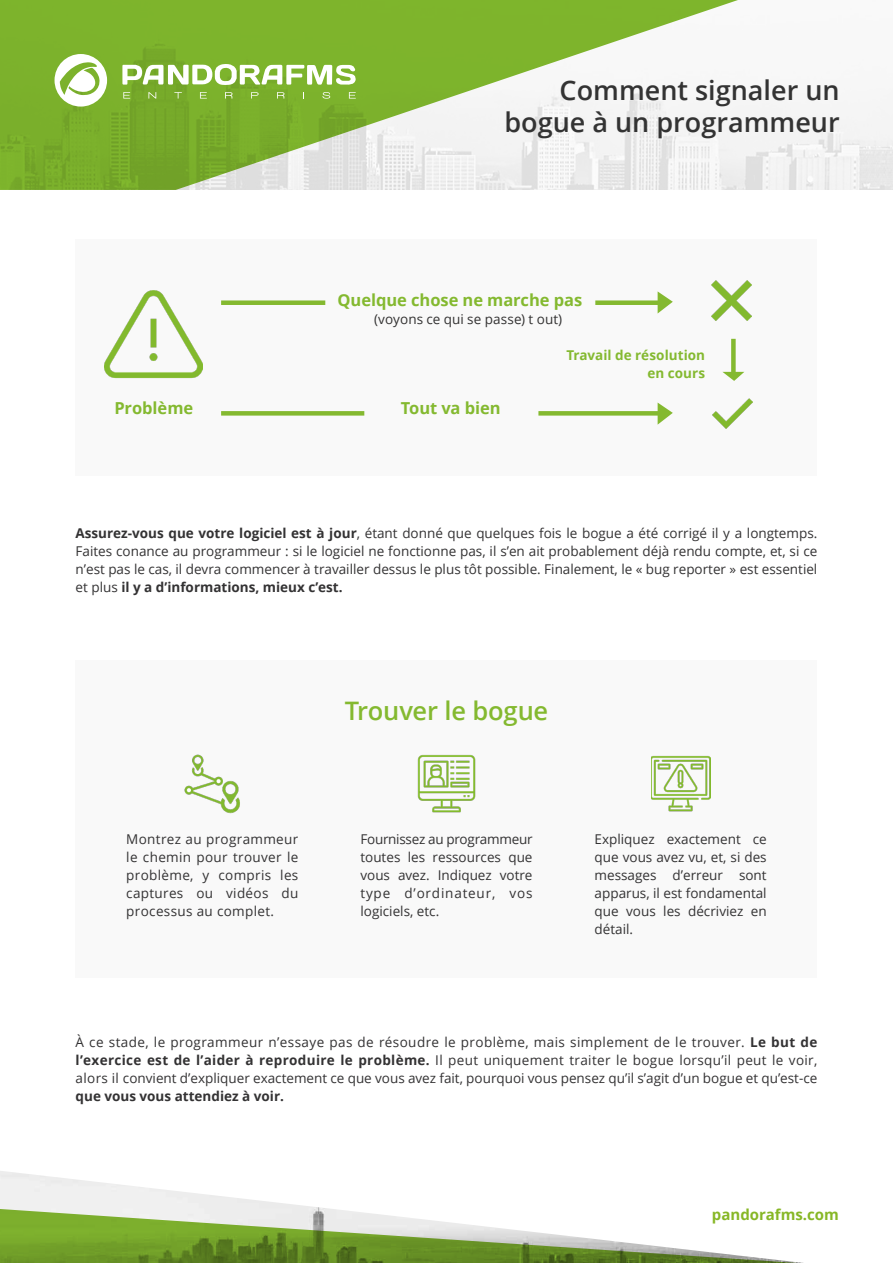
<style>
.page{position:relative;width:893px;height:1263px;background:#fff}
.page>*{position:absolute;margin:0;border:0;box-sizing:border-box;transform-origin:0 0}
.t1{font:600 27px/31.5px "Open Sans";color:#333;text-align:right}
.t2{font:600 25.5px "Open Sans";letter-spacing:-.01em;color:#84b930}
.t3{font:700 16.5px "Open Sans";letter-spacing:-.005em;color:#84b930}
.t4{font:700 15px "Open Sans";color:#87b726}
.t5{font:13.5px/18px "Open Sans";color:#333233;text-align:justify}
.t6{font:700 13.5px/18px "Open Sans";letter-spacing:.005em;color:#84b930;text-align:right}
.t7{font:700 13.5px "Open Sans";color:#333233}
.t8{font:13.5px "Open Sans";letter-spacing:.005em;color:#333232}
.s1{font-weight:700}
</style>
<div class="page">
<img style="left:0;top:1171px;width:803px;height:92px">
<div style="left:76px;top:239px;width:741px;height:237px;background:#f9f9f9"></div>
<div style="left:76px;top:660px;width:741px;height:318px;background:#f9f9f9"></div>
<svg style="left:0;top:0;width:893px;height:190px"></svg>
<svg style="left:55px;top:54px;width:52px;height:53px"></svg>
<svg style="left:122px;top:63px;width:234px;height:22px"></svg>
<svg style="left:123px;top:92px;width:7px;height:7px"></svg>
<svg style="left:148px;top:92px;width:8px;height:7px"></svg>
<svg style="left:174px;top:92px;width:8px;height:7px"></svg>
<svg style="left:200px;top:92px;width:7px;height:7px"></svg>
<svg style="left:225px;top:92px;width:7px;height:7px"></svg>
<svg style="left:251px;top:92px;width:8px;height:7px"></svg>
<svg style="left:277px;top:92px;width:7px;height:7px"></svg>
<svg style="left:322px;top:92px;width:8px;height:7px"></svg>
<svg style="left:349px;top:92px;width:7px;height:7px"></svg>
<img style="left:105px;top:290px;width:98px;height:89px">
<img style="left:711px;top:280px;width:40px;height:41px">
<img style="left:713px;top:398px;width:40px;height:31px">
<div style="left:221px;top:300px;width:104px;height:5px;background:#84b930"></div>
<div style="left:221px;top:411px;width:143px;height:5px;background:#84b930"></div>
<div style="left:595px;top:300px;width:64px;height:5px;background:#84b930"></div>
<div style="left:538px;top:411px;width:121px;height:5px;background:#84b930"></div>
<div style="left:731px;top:339px;width:5px;height:34px;background:#84b930"></div>
<svg style="left:658px;top:291px;width:15px;height:22px"></svg>
<svg style="left:722px;top:372px;width:22px;height:9px"></svg>
<svg style="left:658px;top:403px;width:15px;height:22px"></svg>
<img style="left:184px;top:754px;width:56px;height:59px">
<img style="left:417px;top:754px;width:59px;height:59px">
<img style="left:651px;top:756px;width:59px;height:56px">
<h1 class="t1" style="left:504px;top:74px;width:337px">Comment signaler un bogue à un programmeur</h1>
<p class="t3" style="left:337px;top:288px;width:246px">Quelque chose ne marche pas</p>
<p class="t8" style="left:374px;top:310px;width:190px">(voyons ce qui se passe) t out)</p>
<p class="t3" style="left:114px;top:396px;width:80px">Problème</p>
<p class="t3" style="left:401px;top:396px;width:101px">Tout va bien</p>
<p class="t6" style="left:566px;top:346px;width:140px">Travail de résolution en cours</p>
<p class="t5" style="left:76px;top:524px;width:743px"><span class="s1">Assurez-vous que votre logiciel est à jour</span>, étant donné que quelques fois le bogue a été corrigé il y a longtemps.<br>Faites conance au programmeur : si le logiciel ne fonctionne pas, il s’en ait probablement déjà rendu compte, et, si ce n’est pas le cas, il devra commencer à travailler dessus le plus tôt possible. Finalement, le « bug reporter » est essentiel et plus <span class="s1">il y a d’informations, mieux c’est.</span></p>
<h2 class="t2" style="left:345px;top:693px;width:205px">Trouver le bogue</h2>
<p class="t5" style="left:126px;top:830px;width:174px">Montrez au programmeur le chemin pour trouver le problème, y compris les captures ou vidéos du processus au complet.</p>
<p class="t5" style="left:360px;top:830px;width:174px">Fournissez au programmeur toutes les ressources que vous avez. Indiquez votre type d’ordinateur, vos logiciels, etc.</p>
<p class="t5" style="left:595px;top:830px;width:174px">Expliquez exactement ce que vous avez vu, et, si des messages d’erreur sont apparus, il est fondamental que vous les décriviez en détail.</p>
<p class="t5" style="left:76px;top:1032px;width:743px">À ce stade, le programmeur n’essaye pas de résoudre le problème, mais simplement de le trouver. <span class="s1">Le but de l’exercice est de l’aider à reproduire le problème.</span> Il peut uniquement traiter le bogue lorsqu’il peut le voir, alors il convient d’expliquer exactement ce que vous avez fait, pourquoi vous pensez qu’il s’agit d’un bogue et qu’est-ce</p>
<p class="t7" style="left:76px;top:1086px;width:210px">que vous vous attendiez à voir.</p>
<p class="t4" style="left:712px;top:1204px;width:129px">pandorafms.com</p>
</div>
